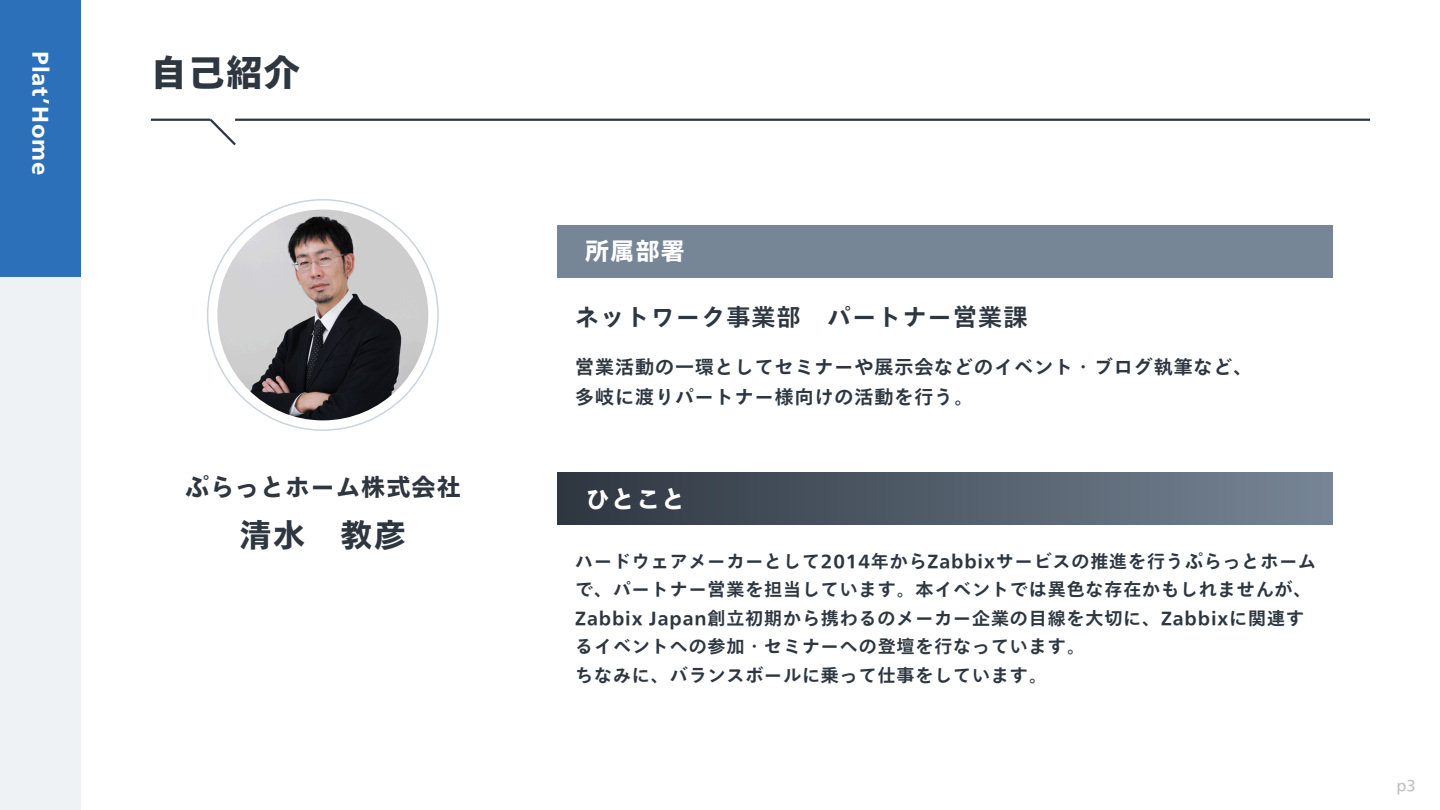
<style>
.page{position:relative;width:1440px;height:810px;background:#fff}
.page>*{position:absolute;margin:0;border:0;box-sizing:border-box;transform-origin:0 0}
.t1{font:900 36px "Tazugane Gothic Std N";color:#2e3640}
.t2{font:800 32px "Tazugane Gothic Std N";color:#2e3640}
.t3{font:700 24px "Tazugane Gothic Std N";letter-spacing:.05em;color:#2e3640}
.t4{font:800 24px "Tazugane Gothic Std N";letter-spacing:.05em;color:#2e3640}
.t5{font:800 24px "Tazugane Gothic Std N";letter-spacing:.05em;color:#fff}
.t6{font:800 21px "Tazugane Gothic Std N";letter-spacing:.05em;color:#fff}
.t7{font:700 19px/30px "Tazugane Gothic Std N";letter-spacing:.05em;color:#2e3640}
.t8{font:700 18px/28.5px "Tazugane Gothic Std N";letter-spacing:.05em;color:#2e3640}
.t9{font:15px "Tazugane Gothic Std N";color:#bfbfbf}
</style>
<div class="page">
<div style="left:0;top:0;width:81px;height:810px;background:#eff2f5"></div>
<div style="left:0;top:0;width:81px;height:277px;background:#2b70b8"></div>
<hr style="left:151px;top:119px;width:60px;height:2px;background:#2e3640">
<hr style="left:235px;top:119px;width:1135px;height:2px;background:#2e3640">
<svg style="left:207px;top:118px;width:31px;height:28px"></svg>
<svg style="left:207px;top:199px;width:232px;height:232px"></svg>
<img style="left:217px;top:210px;width:211px;height:210px;border-radius:50%">
<div style="left:557px;top:226px;width:775px;height:52px;background:#778696"></div>
<div style="left:557px;top:473px;width:775px;height:52px;background:linear-gradient(to right,#2e3640,#778595)"></div>
<p class="t6" style="left:51px;top:51px;width:126px;rotate:90deg">Plat’Home</p>
<h1 class="t1" style="left:151px;top:54px;width:151px">自己紹介</h1>
<h3 class="t4" style="left:185px;top:475px;width:278px">ぷらっとホーム株式会社</h3>
<h2 class="t2" style="left:240px;top:519px;width:168px">清水 教彦</h2>
<h4 class="t5" style="left:585px;top:239px;width:101px">所属部署</h4>
<h3 class="t3" style="left:575px;top:305px;width:454px">ネットワーク事業部 パートナー営業課</h3>
<h5 class="t7" style="left:575px;top:351px;width:679px">営業活動の一環としてセミナーや展示会などのイベント・ブログ執筆など、多岐に渡りパートナー様向けの活動を行う。</h5>
<h3 class="t5" style="left:586px;top:486px;width:101px">ひとこと</h3>
<h3 class="t8" style="left:575px;top:547px;width:742px">ハードウェアメーカーとして2014年からZabbixサービスの推進を行うぷらっとホームで、パートナー営業を担当しています。本イベントでは異色な存在かもしれませんが、Zabbix Japan創立初期から携わるのメーカー企業の目線を大切に、Zabbixに関連するイベントへの参加・セミナーへの登壇を行なっています。<br>ちなみに、バランスボールに乗って仕事をしています。</h3>
<p class="t9" style="left:1397px;top:778px;width:21px">p3</p>
</div>
